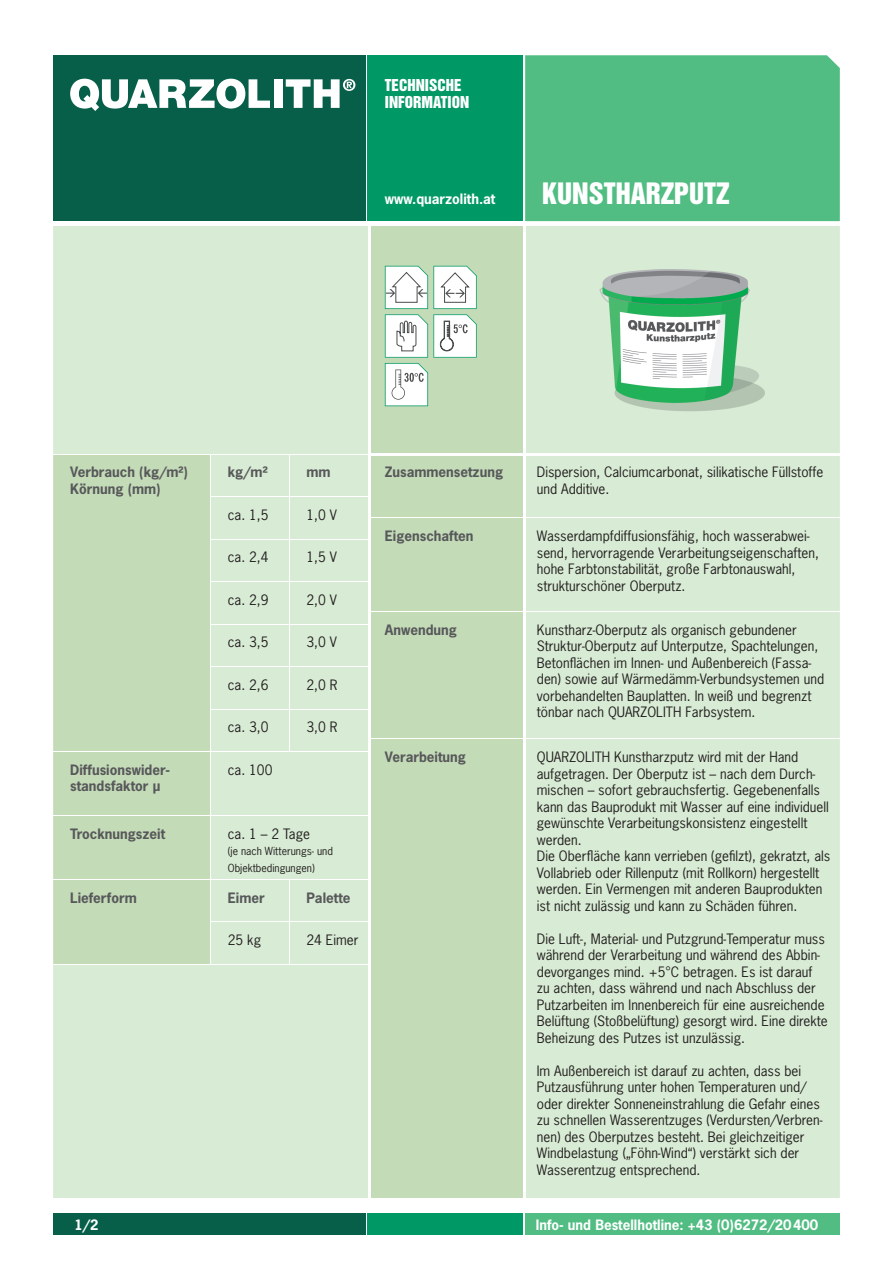
<style>
.page{position:relative;width:893px;height:1263px;background:#fff}
.page>*{position:absolute;margin:0;border:0;box-sizing:border-box;transform-origin:0 0}
.t1{font:27px "Helvetica Inserat LT Std";color:#fff}
.t2{font:15px/17.2px "Helvetica Inserat LT Std";color:#fff}
.t3{font:13.5px/16.5px "News Gothic Std";color:#231f20}
.t4{font:700 13.5px/16.5px "News Gothic Std";color:#57585a}
.t5{font:700 13.5px "News Gothic Std";color:#fff}
.t6{font:10.5px/16.5px "News Gothic Std";color:#231f20}
</style>
<div class="page">
<div style="left:371px;top:226px;width:152px;height:972px;background:#c4dbb8"></div>
<div style="left:526px;top:226px;width:314px;height:972px;background:#d8ebd4"></div>
<hr style="left:368px;top:517px;width:155px;height:1px;background:#fff">
<hr style="left:525px;top:517px;width:315px;height:1px;background:#fff">
<hr style="left:368px;top:611px;width:155px;height:1px;background:#fff">
<hr style="left:525px;top:611px;width:315px;height:1px;background:#fff">
<hr style="left:368px;top:738px;width:155px;height:1px;background:#fff">
<hr style="left:525px;top:738px;width:315px;height:1px;background:#fff">
<hr style="left:368px;top:453px;width:156px;height:2px;background:#fff">
<hr style="left:524px;top:453px;width:316px;height:2px;background:#fff">
<div style="left:53px;top:226px;width:315px;height:972px;background:#d8ebd4"></div>
<div style="left:53px;top:455px;width:157px;height:509px;background:#c4dbb8"></div>
<hr style="left:53px;top:964px;width:158px;height:1px;background:#fff">
<hr style="left:211px;top:964px;width:78px;height:1px;background:#fff">
<hr style="left:289px;top:964px;width:81px;height:1px;background:#fff">
<hr style="left:53px;top:751px;width:158px;height:1px;background:#fff">
<hr style="left:211px;top:751px;width:78px;height:1px;background:#fff">
<hr style="left:210px;top:752px;width:1px;height:63px;background:#fff">
<hr style="left:289px;top:751px;width:79px;height:1px;background:#fff">
<hr style="left:210px;top:816px;width:1px;height:63px;background:#fff">
<hr style="left:53px;top:454px;width:158px;height:1px;background:#fff">
<hr style="left:53px;top:815px;width:158px;height:1px;background:#fff">
<hr style="left:53px;top:879px;width:158px;height:1px;background:#fff">
<hr style="left:211px;top:454px;width:78px;height:1px;background:#fff">
<hr style="left:210px;top:454px;width:1px;height:42px;background:#fff">
<hr style="left:289px;top:454px;width:81px;height:1px;background:#fff">
<hr style="left:289px;top:454px;width:1px;height:42px;background:#fff">
<hr style="left:210px;top:496px;width:79px;height:1px;background:#fff">
<hr style="left:210px;top:497px;width:1px;height:42px;background:#fff">
<hr style="left:289px;top:496px;width:79px;height:1px;background:#fff">
<hr style="left:289px;top:497px;width:1px;height:42px;background:#fff">
<hr style="left:210px;top:539px;width:79px;height:1px;background:#fff">
<hr style="left:210px;top:539px;width:1px;height:42px;background:#fff">
<hr style="left:289px;top:539px;width:79px;height:1px;background:#fff">
<hr style="left:289px;top:539px;width:1px;height:42px;background:#fff">
<hr style="left:210px;top:581px;width:79px;height:1px;background:#fff">
<hr style="left:210px;top:582px;width:1px;height:42px;background:#fff">
<hr style="left:289px;top:581px;width:79px;height:1px;background:#fff">
<hr style="left:289px;top:582px;width:1px;height:42px;background:#fff">
<hr style="left:210px;top:624px;width:79px;height:1px;background:#fff">
<hr style="left:210px;top:624px;width:1px;height:42px;background:#fff">
<hr style="left:289px;top:624px;width:79px;height:1px;background:#fff">
<hr style="left:289px;top:624px;width:1px;height:42px;background:#fff">
<hr style="left:210px;top:666px;width:79px;height:1px;background:#fff">
<hr style="left:210px;top:667px;width:1px;height:42px;background:#fff">
<hr style="left:289px;top:666px;width:79px;height:1px;background:#fff">
<hr style="left:289px;top:667px;width:1px;height:42px;background:#fff">
<hr style="left:210px;top:709px;width:79px;height:1px;background:#fff">
<hr style="left:210px;top:709px;width:1px;height:42px;background:#fff">
<hr style="left:289px;top:709px;width:79px;height:1px;background:#fff">
<hr style="left:289px;top:709px;width:1px;height:42px;background:#fff">
<hr style="left:211px;top:815px;width:78px;height:1px;background:#fff">
<hr style="left:289px;top:815px;width:79px;height:1px;background:#fff">
<hr style="left:211px;top:879px;width:78px;height:1px;background:#fff">
<hr style="left:210px;top:880px;width:1px;height:41px;background:#fff">
<hr style="left:289px;top:879px;width:79px;height:1px;background:#fff">
<hr style="left:289px;top:880px;width:1px;height:41px;background:#fff">
<hr style="left:210px;top:921px;width:79px;height:1px;background:#fff">
<hr style="left:210px;top:922px;width:1px;height:42px;background:#fff">
<hr style="left:289px;top:921px;width:79px;height:1px;background:#fff">
<hr style="left:289px;top:922px;width:1px;height:42px;background:#fff">
<svg style="left:385px;top:266px;width:92px;height:140px"></svg>
<div style="left:53px;top:55px;width:313px;height:166px;background:#075f4a"></div>
<div style="left:525px;top:55px;width:315px;height:166px;background:#51bd83"></div>
<div style="left:368px;top:55px;width:155px;height:166px;background:#009864"></div>
<svg style="left:70px;top:79px;width:200px;height:32px"></svg>
<div style="left:274px;top:79px;width:9px;height:29px;background:#fff"></div>
<svg style="left:286px;top:79px;width:69px;height:29px"></svg>
<div style="left:53px;top:1213px;width:313px;height:21px;background:#075f4a"></div>
<div style="left:368px;top:1213px;width:155px;height:21px;background:#009864"></div>
<div style="left:525px;top:1213px;width:315px;height:21px;background:#51bd83"></div>
<img style="left:586px;top:243px;width:193px;height:194px">
<p class="t2" style="left:385px;top:77px;width:86px">TECHNISCHE<br>INFORMATION</p>
<p class="t5" style="left:385px;top:190px;width:112px">www.quarzolith.at</p>
<h1 class="t1" style="left:542px;top:177px;width:189px">KUNSTHARZPUTZ</h1>
<p class="t4" style="left:70px;top:464px;width:119px">Verbrauch (kg/m²)<br>Körnung (mm)</p>
<p class="t4" style="left:228px;top:464px;width:41px">kg/m²</p>
<p class="t4" style="left:306px;top:464px;width:26px">mm</p>
<p class="t3" style="left:228px;top:506px;width:42px">ca. 1,5</p>
<p class="t3" style="left:306px;top:506px;width:32px">1,0 V</p>
<p class="t3" style="left:228px;top:549px;width:42px">ca. 2,4</p>
<p class="t3" style="left:306px;top:549px;width:32px">1,5 V</p>
<p class="t3" style="left:228px;top:591px;width:42px">ca. 2,9</p>
<p class="t3" style="left:306px;top:591px;width:32px">2,0 V</p>
<p class="t3" style="left:228px;top:634px;width:42px">ca. 3,5</p>
<p class="t3" style="left:306px;top:634px;width:32px">3,0 V</p>
<p class="t3" style="left:228px;top:676px;width:42px">ca. 2,6</p>
<p class="t3" style="left:306px;top:676px;width:33px">2,0 R</p>
<p class="t3" style="left:228px;top:719px;width:42px">ca. 3,0</p>
<p class="t3" style="left:306px;top:719px;width:33px">3,0 R</p>
<p class="t4" style="left:70px;top:761px;width:101px">Diffusionswider&shy;standsfaktor µ</p>
<p class="t3" style="left:228px;top:761px;width:46px">ca. 100</p>
<p class="t4" style="left:70px;top:825px;width:96px">Trocknungszeit</p>
<p class="t3" style="left:228px;top:825px;width:84px">ca. 1 – 2 Tage</p>
<p class="t6" style="left:228px;top:843px;width:107px">(je nach Witterungs- und<br>Objektbedingungen)</p>
<p class="t4" style="left:70px;top:889px;width:68px">Lieferform</p>
<p class="t4" style="left:228px;top:889px;width:38px">Eimer</p>
<p class="t4" style="left:306px;top:889px;width:46px">Palette</p>
<p class="t3" style="left:228px;top:931px;width:35px">25 kg</p>
<p class="t3" style="left:306px;top:931px;width:54px">24 Eimer</p>
<p class="t4" style="left:385px;top:464px;width:120px">Zusammensetzung</p>
<p class="t3" style="left:537px;top:464px;width:288px">Dispersion, Calciumcarbonat, silikatische Füllstoffe und Additive.</p>
<p class="t4" style="left:385px;top:527px;width:90px">Eigenschaften</p>
<p class="t3" style="left:537px;top:528px;width:284px">Wasserdampfdiffusionsfähig, hoch wasserabwei&shy;send, hervorragende Verarbeitungseigenschaften, hohe Farbtonstabilität, große Farbtonauswahl, strukturschöner Oberputz.</p>
<p class="t4" style="left:385px;top:621px;width:74px">Anwendung</p>
<p class="t3" style="left:537px;top:621px;width:289px">Kunstharz-Oberputz als organisch gebundener Struktur-Oberputz auf Unterputze, Spachtelungen, Betonflächen im Innen- und Außenbereich (Fassa&shy;den) sowie auf Wärmedämm-Verbundsystemen und vorbehandelten Bauplatten. In weiß und begrenzt tönbar nach QUARZOLITH Farbsystem.</p>
<p class="t4" style="left:385px;top:748px;width:83px">Verarbeitung</p>
<p class="t3" style="left:537px;top:749px;width:295px">QUARZOLITH Kunstharzputz wird mit der Hand aufgetragen. Der Oberputz ist – nach dem Durch&shy;mischen – sofort gebrauchsfertig. Gegebenenfalls kann das Bauprodukt mit Wasser auf eine individuell gewünschte Verarbeitungskonsistenz eingestellt werden.<br>Die Oberfläche kann verrieben (gefilzt), gekratzt, als Vollabrieb oder Rillenputz (mit Rollkorn) hergestellt werden. Ein Vermengen mit anderen Bauprodukten ist nicht zulässig und kann zu Schäden führen.</p>
<p class="t3" style="left:537px;top:930px;width:292px">Die Luft-, Material- und Putzgrund-Temperatur muss während der Verarbeitung und während des Abbin&shy;devorganges mind. +5°C betragen. Es ist darauf zu achten, dass während und nach Abschluss der Putzarbeiten im Innenbereich für eine ausreichende Belüftung (Stoßbelüftung) gesorgt wird. Eine direkte Beheizung des Putzes ist unzulässig.</p>
<p class="t3" style="left:537px;top:1062px;width:287px">Im Außenbereich ist darauf zu achten, dass bei Putzausführung unter hohen Temperaturen und/ oder direkter Sonneneinstrahlung die Gefahr eines zu schnellen Wasserentzuges (Verdursten/Verbren&shy;nen) des Oberputzes besteht. Bei gleichzeitiger Windbelastung („Föhn-Wind“) verstärkt sich der Wasserentzug entsprechend.</p>
<p class="t5" style="left:74px;top:1216px;width:26px">1/2</p>
<p class="t5" style="left:536px;top:1216px;width:284px">Info- und Bestellhotline: +43 (0)6272/20400</p>
</div>
